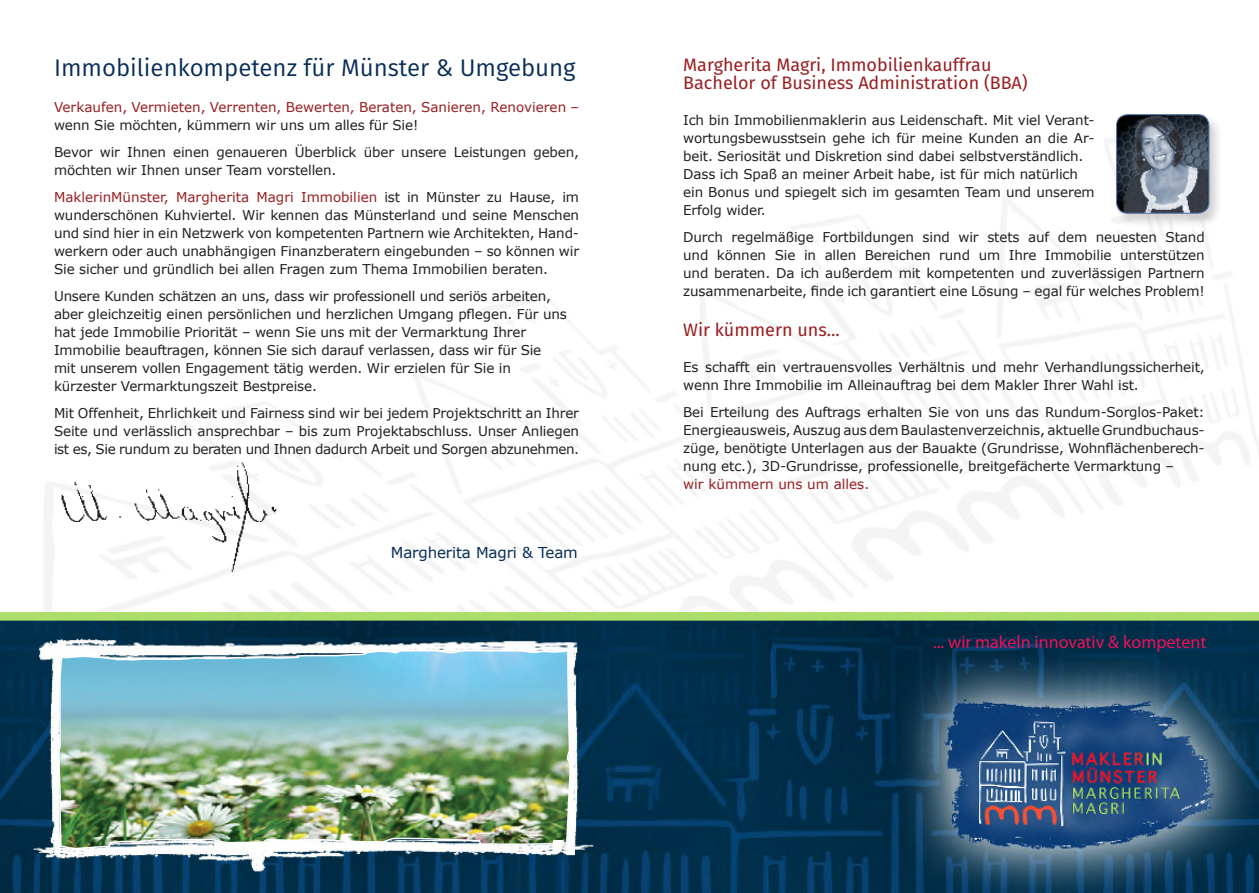
<style>
.page{position:relative;width:1259px;height:893px;background:#fff}
.page>*{position:absolute;margin:0;border:0;box-sizing:border-box;transform-origin:0 0}
.t1{font:24px "Fira Sans";color:#082e56}
.t2{font:18px/18px "Fira Sans";color:#981e21}
.t3{font:18px "Myriad Pro";color:#ed105a}
.t4{font:15px "Verdana";letter-spacing:-.01em;color:#082e56}
.t5{font:13.5px/18px "Verdana";letter-spacing:-.01em;color:#231f20}
.t6{font:13.5px "Verdana";color:#981e21}
.s1{color:#981e21}
</style>
<div class="page">
<img style="left:54px;top:456px;width:232px;height:119px">
<div style="left:1113px;top:112px;width:111px;height:116px;background:#231f20;opacity:.2"></div>
<img style="left:1116px;top:115px;width:93px;height:98px">
<div style="left:1116px;top:114px;width:93px;height:100px;border:1px solid #5a79ae;border-radius:11px"></div>
<img style="left:0;top:612px;width:1259px;height:281px">
<img style="left:58px;top:649px;width:514px;height:244px">
<h1 class="t1" style="left:54px;top:50px;width:523px">Immobilienkompetenz für Münster &amp; Umgebung</h1>
<p class="t6" style="left:54px;top:99px;width:526px">Verkaufen, Vermieten, Verrenten, Bewerten, Beraten, Sanieren, Renovieren –</p>
<p class="t5" style="left:54px;top:112px;width:526px;line-height:27px">wenn Sie möchten, kümmern wir uns um alles für Sie!<br>Bevor wir Ihnen einen genaueren Überblick über unsere Leistungen geben,</p>
<p class="t5" style="left:54px;top:157px;width:526px;line-height:27px">möchten wir Ihnen unser Team vorstellen.<br><span class="s1">MaklerinMünster, Margherita Magri Immobilien</span> ist in Münster zu Hause, im</p>
<p class="t5" style="left:54px;top:206px;width:527px;text-align:justify">wunderschönen Kuhviertel. Wir kennen das Münsterland und seine Menschen und sind hier in ein Netzwerk von kompetenten Partnern wie Architekten, Hand&shy;werkern oder auch unabhängigen Finanzberatern eingebunden – so können wir Sie sicher und gründlich bei allen Fragen zum Thema Immobilien beraten.</p>
<p class="t5" style="left:54px;top:287px;width:514px">Unsere Kunden schätzen an uns, dass wir professionell und seriös arbeiten, aber gleichzeitig einen persönlichen und herzlichen Umgang pflegen. Für uns hat jede Immobilie Priorität – wenn Sie uns mit der Vermarktung Ihrer Immobilie beauftragen, können Sie sich darauf verlassen, dass wir für Sie<br>mit unserem vollen Engagement tätig werden. Wir erzielen für Sie in kürzester Vermarktungszeit Bestpreise.</p>
<p class="t5" style="left:54px;top:404px;width:526px;text-align:justify">Mit Offenheit, Ehrlichkeit und Fairness sind wir bei jedem Projektschritt an Ihrer Seite und verlässlich ansprechbar – bis zum Projektabschluss. Unser Anliegen ist es, Sie rundum zu beraten und Ihnen dadurch Arbeit und Sorgen abzunehmen.</p>
<p class="t4" style="left:391px;top:543px;width:189px">Margherita Magri &amp; Team</p>
<h2 class="t2" style="left:683px;top:56px;width:346px">Margherita Magri, Immobilienkauffrau<br>Bachelor of Business Administration (BBA)</h2>
<p class="t5" style="left:683px;top:111px;width:413px">Ich bin Immobilienmaklerin aus Leidenschaft. Mit viel Verant&shy;wortungsbewusstsein gehe ich für meine Kunden an die Ar&shy;beit. Seriosität und Diskretion sind dabei selbstverständlich.<br>Dass ich Spaß an meiner Arbeit habe, ist für mich natürlich ein Bonus und spiegelt sich im gesamten Team und unserem Erfolg wider.</p>
<p class="t5" style="left:683px;top:228px;width:523px;text-align:justify">Durch regelmäßige Fortbildungen sind wir stets auf dem neuesten Stand und können Sie in allen Bereichen rund um Ihre Immobilie unterstützen und beraten. Da ich außerdem mit kompetenten und zuverlässigen Partnern zusammenarbeite, finde ich garantiert eine Lösung – egal für welches Problem!</p>
<h2 class="t2" style="left:683px;top:320px;width:158px">Wir kümmern uns...</h2>
<p class="t5" style="left:683px;top:358px;width:523px">Es schafft ein vertrauensvolles Verhältnis und mehr Verhandlungssicherheit, wenn Ihre Immobilie im Alleinauftrag bei dem Makler Ihrer Wahl ist.</p>
<p class="t5" style="left:683px;top:403px;width:523px;text-align:justify">Bei Erteilung des Auftrags erhalten Sie von uns das Rundum-Sorglos-Paket:<br>Energieausweis, Auszug aus dem Baulastenverzeichnis, aktuelle Grundbuchaus&shy;züge, benötigte Unterlagen aus der Bauakte (Grundrisse, Wohnflächenberech&shy;nung etc.), 3D-Grundrisse, professionelle, breitgefächerte Vermarktung –</p>
<p class="t6" style="left:683px;top:475px;width:187px">wir kümmern uns um alles.</p>
<h2 class="t3" style="left:933px;top:631px;width:275px">... wir makeln innovativ &amp; kompetent</h2>
</div>
